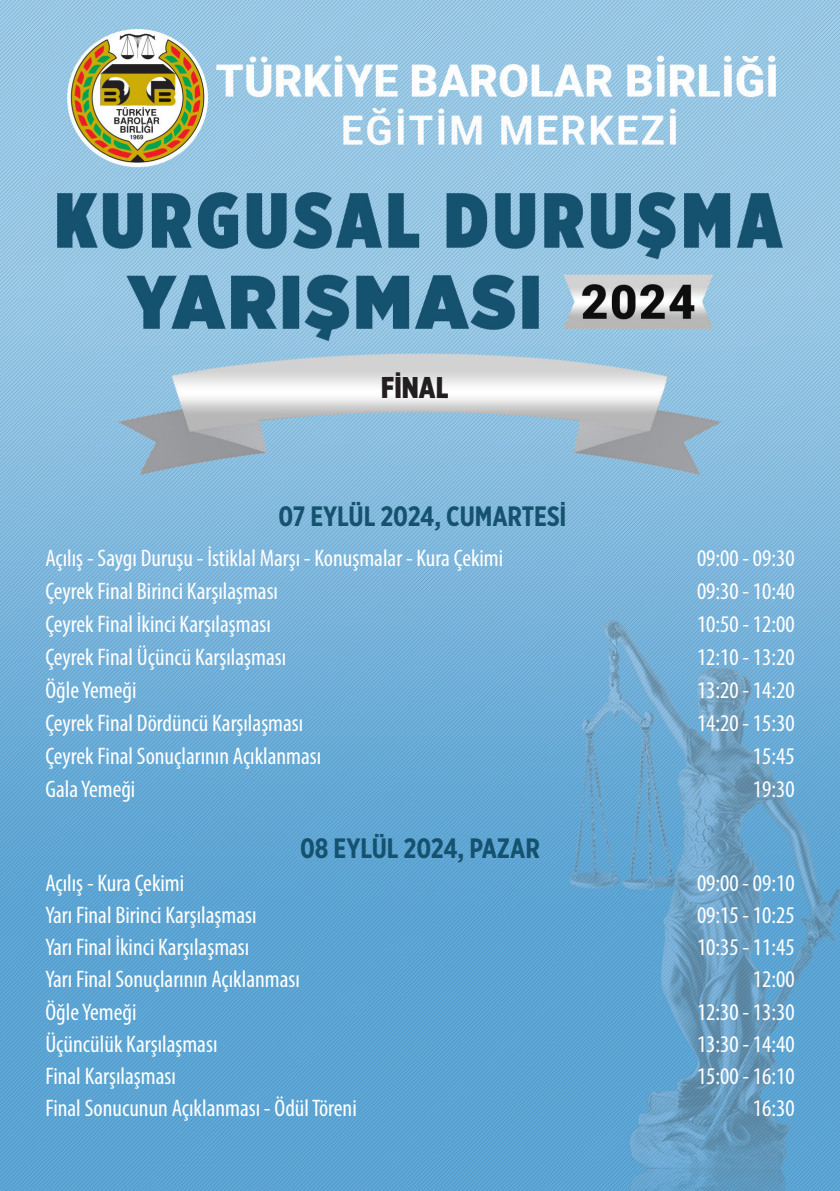
<style>
.page{position:relative;width:840px;height:1191px;background:#fff}
.page>*{position:absolute;margin:0;border:0;box-sizing:border-box;transform-origin:0 0}
.t1{font:900 30px "Gotham X Narrow";color:#231f20}
.başlık{font:700 28px "Gotham X Narrow";color:#14526f}
.başlık-2{font:condensed 24px "Myriad Pro";color:#fff}
</style>
<div class="page">
<img style="left:0;top:0;width:839px;height:1191px">
<svg style="left:382px;top:377px;width:11px;height:21px"></svg>
<svg style="left:436px;top:377px;width:12px;height:21px"></svg>
<p class="t1" style="left:394px;top:369px;width:43px">İNA</p>
<p class="başlık" style="left:278px;top:498px;width:289px">07 EYLÜL 2024, CUMARTESİ</p>
<p class="başlık-2" style="left:45px;top:543px;width:459px">Açılış - Saygı Duruşu - İstiklal Marşı - Konuşmalar - Kura Çekimi</p>
<p class="başlık-2" style="left:696px;top:543px;width:99px">09:00 - 09:30</p>
<p class="başlık-2" style="left:45px;top:576px;width:234px">Çeyrek Final Birinci Karşılaşması</p>
<p class="başlık-2" style="left:696px;top:576px;width:99px">09:30 - 10:40</p>
<p class="başlık-2" style="left:45px;top:609px;width:227px">Çeyrek Final İkinci Karşılaşması</p>
<p class="başlık-2" style="left:696px;top:609px;width:99px">10:50 - 12:00</p>
<p class="başlık-2" style="left:45px;top:642px;width:242px">Çeyrek Final Üçüncü Karşılaşması</p>
<p class="başlık-2" style="left:696px;top:642px;width:99px">12:10 - 13:20</p>
<p class="başlık-2" style="left:45px;top:675px;width:93px">Öğle Yemeği</p>
<p class="başlık-2" style="left:696px;top:675px;width:99px">13:20 - 14:20</p>
<p class="başlık-2" style="left:45px;top:708px;width:259px">Çeyrek Final Dördüncü Karşılaşması</p>
<p class="başlık-2" style="left:696px;top:708px;width:99px">14:20 - 15:30</p>
<p class="başlık-2" style="left:45px;top:742px;width:277px">Çeyrek Final Sonuçlarının Açıklanması</p>
<p class="başlık-2" style="left:752px;top:742px;width:43px">15:45</p>
<p class="başlık-2" style="left:45px;top:775px;width:91px">Gala Yemeği</p>
<p class="başlık-2" style="left:752px;top:775px;width:43px">19:30</p>
<p class="başlık" style="left:300px;top:831px;width:241px">08 EYLÜL 2024, PAZAR</p>
<p class="başlık-2" style="left:45px;top:868px;width:140px">Açılış - Kura Çekimi</p>
<p class="başlık-2" style="left:696px;top:868px;width:99px">09:00 - 09:10</p>
<p class="başlık-2" style="left:45px;top:900px;width:212px">Yarı Final Birinci Karşılaşması</p>
<p class="başlık-2" style="left:696px;top:900px;width:99px">09:15 - 10:25</p>
<p class="başlık-2" style="left:45px;top:932px;width:205px">Yarı Final İkinci Karşılaşması</p>
<p class="başlık-2" style="left:696px;top:932px;width:99px">10:35 - 11:45</p>
<p class="başlık-2" style="left:45px;top:965px;width:256px">Yarı Final Sonuçlarının Açıklanması</p>
<p class="başlık-2" style="left:752px;top:965px;width:43px">12:00</p>
<p class="başlık-2" style="left:45px;top:997px;width:93px">Öğle Yemeği</p>
<p class="başlık-2" style="left:696px;top:997px;width:99px">12:30 - 13:30</p>
<p class="başlık-2" style="left:45px;top:1029px;width:173px">Üçüncülük Karşılaşması</p>
<p class="başlık-2" style="left:696px;top:1029px;width:99px">13:30 - 14:40</p>
<p class="başlık-2" style="left:45px;top:1061px;width:132px">Final Karşılaşması</p>
<p class="başlık-2" style="left:696px;top:1061px;width:99px">15:00 - 16:10</p>
<p class="başlık-2" style="left:45px;top:1093px;width:313px">Final Sonucunun Açıklanması - Ödül Töreni</p>
<p class="başlık-2" style="left:752px;top:1093px;width:43px">16:30</p>
</div>
